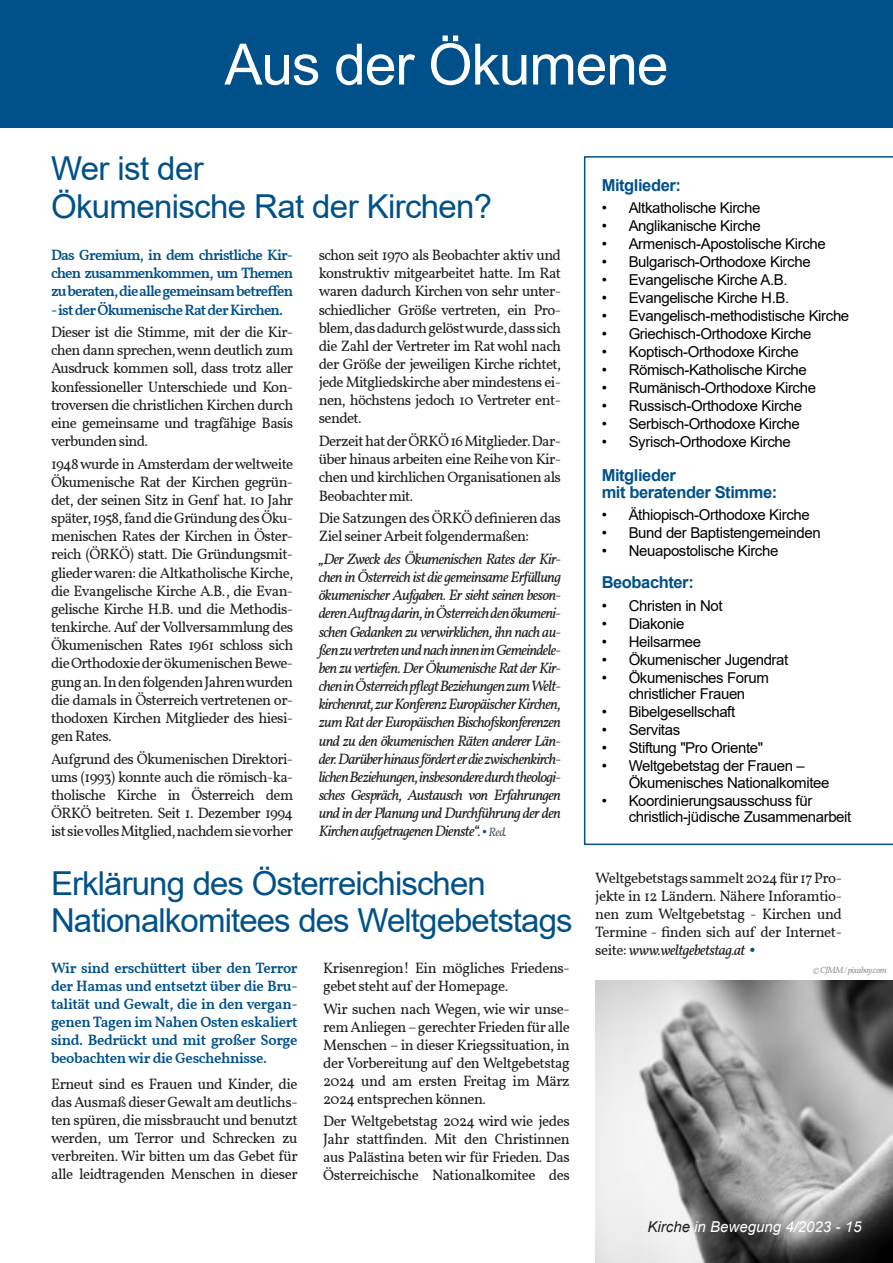
<style>
.page{position:relative;width:893px;height:1263px;background:#fff}
.page>*{position:absolute;margin:0;border:0;box-sizing:border-box;transform-origin:0 0}
.t1{font:57px "Arial";letter-spacing:-.02em;color:#fff}
.t2{font:33px/37.5px "Arial";letter-spacing:-.025em;color:#005189}
.t3{font:700 16.5px/17.1px "Arial";letter-spacing:-.025em;color:#005189}
.t4{font:15px/18.1px "Vollkorn";letter-spacing:-.04em;color:#231f20;text-align:justify}
.t5{font:15px/16.5px "Arial";letter-spacing:-.025em;color:#000}
.t6{font:italic 15px/18.1px "Vollkorn";letter-spacing:-.045em;color:#231f20;text-align:justify}
.t7{font:500 15px/18px "Vollkorn";letter-spacing:-.03em;color:#005189;text-align:justify}
.t8{font:italic 15px "Arial";color:#fff}
.t9{font:italic 9px "Vollkorn";letter-spacing:-.04em;color:#939598}
.s1{font-style:normal;color:#005189}
.s2{font-size:12px;color:#58595b}
.s3{font-size:12px}
.s4{font-style:italic}
.s5{font-family:"Eras ITC";font-weight:300;color:#005189}
.s6{color:#231f20}
</style>
<div class="page">
<img style="left:595px;top:981px;width:298px;height:282px">
<div style="left:0;top:0;width:893px;height:128px;background:#005189"></div>
<svg style="left:584px;top:156px;width:309px;height:689px"></svg>
<h1 class="t1" style="left:224px;top:43px;width:446px">Aus der Ökumene</h1>
<h2 class="t2" style="left:51px;top:153px;width:443px">Wer ist der<br>Ökumenische Rat der Kirchen?</h2>
<p class="t7" style="left:51px;top:247px;width:244px">Das Gremium, in dem christliche Kir&shy;chen zusammenkommen, um Themen zuberaten,dieallegemeinsambetreffen -istderÖkumenischeRatderKirchen.</p>
<p class="t4" style="left:51px;top:325px;width:244px">Dieser ist die Stimme, mit der die Kir&shy;chen dann sprechen,wenn deutlich zum Ausdruck kommen soll, dass trotz aller konfessioneller Unterschiede und Kon&shy;troversen die christlichen Kirchen durch eine gemeinsame und tragfähige Basis verbunden sind.</p>
<p class="t4" style="left:51px;top:456px;width:244px">1948wurde in Amsterdam derweltweite Ökumenische Rat der Kirchen gegrün&shy;det, der seinen Sitz in Genf hat. 10 Jahr später, 1958, fanddieGründungdesÖku&shy;menischen Rates der Kirchen in Öster&shy;reich (ÖRKÖ) statt. Die Gründungsmit&shy;gliederwaren: die Altkatholische Kirche, die Evangelische Kirche A.B., die Evan&shy;gelische Kirche H.B. und die Methodis&shy;tenkirche. Auf der Vollversammlung des Ökumenischen Rates 1961 schloss sich dieOrthodoxiederökumenischenBewe&shy;gungan. Inden folgenden Jahrenwurden die damals in Österreichvertretenen or&shy;thodoxen Kirchen Mitglieder des hiesi&shy;gen Rates.</p>
<p class="t4" style="left:51px;top:751px;width:244px">Aufgrund des Ökumenischen Direktori&shy;ums (1993) konnte auch die römisch-ka&shy;tholische Kirche in Österreich dem ÖRKÖ beitreten. Seit 1. Dezember 1994 istsievollesMitglied,nachdemsievorher</p>
<p class="t4" style="left:319px;top:247px;width:244px">schon seit 1970 als Beobachter aktiv und konstruktiv mitgearbeitet hatte. Im Rat waren dadurch Kirchen von sehr unter&shy;schiedlicher Größe vertreten, ein Pro&shy;blem,dasdadurchgelöstwurde,dasssich die Zahl der Vertreter im Rat wohl nach der Größe der jeweiligen Kirche richtet, jede Mitgliedskirche aber mindestens ei&shy;nen, höchstens jedoch 10 Vertreter ent&shy;sendet.</p>
<p class="t4" style="left:319px;top:433px;width:244px">DerzeithatderÖRKÖ16Mitglieder.Dar&shy;über hinaus arbeiten eine Reihevon Kir&shy;chen und kirchlichen Organisationen als Beobachter mit.</p>
<p class="t4" style="left:319px;top:511px;width:244px">Die Satzungen des ÖRKÖ definieren das<br>Ziel seiner Arbeit folgendermaßen:</p>
<p class="t6" style="left:319px;top:551px;width:244px">„Der Zweck des Ökumenischen Rates der Kir&shy;chen in Österreich ist die gemeinsame Erfüllung ökumenischer Aufgaben. Er sieht seinen beson&shy;derenAuftragdarin,inÖsterreichdenökumeni&shy;schen Gedanken zu verwirklichen, ihn nach au&shy;ßenzuvertretenundnachinnenimGemeindele&shy;ben zu vertiefen. Der Ökumenische Rat der Kir&shy;cheninÖsterreichpflegtBeziehungenzumWelt&shy;kirchenrat,zurKonferenzEuropäischerKirchen, zum Rat der Europäischen Bischofskonferenzen und zu den ökumenischen Räten anderer Län&shy;der.Darüberhinausförderterdiezwischenkirch&shy;lichenBeziehungen,insbesonderedurchtheologi&shy;sches Gespräch, Austausch von Erfahrungen und in der Planung und Durchführung der den KirchenaufgetragenenDienste“.<span class="s1">•</span> <span class="s2">Red</span><span class="s3">.</span></p>
<h2 class="t2" style="left:51px;top:867px;width:523px">Erklärung des Österreichischen<br>Nationalkomitees des Weltgebetstags</h2>
<p class="t7" style="left:51px;top:961px;width:248px">Wir sind erschüttert über den Terror der Hamas und entsetzt über die Bru&shy;talität und Gewalt, die in den vergan&shy;genenTagen im Nahen Osten eskaliert sind. Bedrückt und mit großer Sorge beobachtenwir die Geschehnisse.</p>
<p class="t4" style="left:51px;top:1076px;width:248px">Erneut sind es Frauen und Kinder, die das Ausmaß dieserGewaltam deutlichs&shy;ten spüren, die missbraucht und benutzt werden, um Terror und Schrecken zu verbreiten. Wir bitten um das Gebet für alle leidtragenden Menschen in dieser</p>
<p class="t4" style="left:323px;top:961px;width:248px">Krisenregion! Ein mögliches Friedens&shy;gebet steht auf der Homepage.</p>
<p class="t4" style="left:323px;top:1001px;width:248px">Wir suchen nach Wegen, wie wir unse&shy;remAnliegen–gerechter Frieden füralle Menschen – in dieser Kriegssituation, in der Vorbereitung auf den Weltgebetstag 2024 und am ersten Freitag im März 2024 entsprechen können.</p>
<p class="t4" style="left:323px;top:1114px;width:248px">Der Weltgebetstag 2024 wird wie jedes Jahr stattfinden. Mit den Christinnen aus Palästina beten wir für Frieden. Das Österreichische Nationalkomitee des</p>
<p class="t3" style="left:602px;top:178px;width:81px">Mitglieder:</p>
<p class="t5" style="left:602px;top:201px;width:160px">• Altkatholische Kirche</p>
<p class="t5" style="left:602px;top:219px;width:161px">• Anglikanische Kirche</p>
<p class="t5" style="left:602px;top:237px;width:226px">• Armenisch-Apostolische Kirche</p>
<p class="t5" style="left:602px;top:255px;width:211px">• Bulgarisch-Orthodoxe Kirche</p>
<p class="t5" style="left:602px;top:273px;width:187px">• Evangelische Kirche A.B.</p>
<p class="t5" style="left:602px;top:291px;width:189px">• Evangelische Kirche H.B.</p>
<p class="t5" style="left:602px;top:309px;width:249px">• Evangelisch-methodistische Kirche</p>
<p class="t5" style="left:602px;top:327px;width:211px">• Griechisch-Orthodoxe Kirche</p>
<p class="t5" style="left:602px;top:345px;width:199px">• Koptisch-Orthodoxe Kirche</p>
<p class="t5" style="left:602px;top:363px;width:207px">• Römisch-Katholische Kirche</p>
<p class="t5" style="left:602px;top:381px;width:216px">• Rumänisch-Orthodoxe Kirche</p>
<p class="t5" style="left:602px;top:399px;width:202px">• Russisch-Orthodoxe Kirche</p>
<p class="t5" style="left:602px;top:417px;width:200px">• Serbisch-Orthodoxe Kirche</p>
<p class="t5" style="left:602px;top:435px;width:191px">• Syrisch-Orthodoxe Kirche</p>
<p class="t3" style="left:602px;top:468px;width:177px">Mitglieder<br>mit beratender Stimme:</p>
<p class="t5" style="left:602px;top:508px;width:210px">• Äthiopisch-Orthodoxe Kirche</p>
<p class="t5" style="left:602px;top:526px;width:221px">• Bund der Baptistengemeinden</p>
<p class="t5" style="left:602px;top:544px;width:178px">• Neuapostolische Kirche</p>
<p class="t3" style="left:602px;top:575px;width:94px">Beobachter:</p>
<p class="t5" style="left:602px;top:599px;width:122px">• Christen in Not</p>
<p class="t5" style="left:602px;top:617px;width:84px">• Diakonie</p>
<p class="t5" style="left:602px;top:635px;width:101px">• Heilsarmee</p>
<p class="t5" style="left:602px;top:653px;width:188px">• Ökumenischer Jugendrat</p>
<p class="t5" style="left:602px;top:671px;width:169px;text-align:center">• Ökumenisches Forum christlicher Frauen</p>
<p class="t5" style="left:602px;top:705px;width:135px">• Bibelgesellschaft</p>
<p class="t5" style="left:602px;top:723px;width:80px">• Servitas</p>
<p class="t5" style="left:602px;top:741px;width:163px">• Stiftung "Pro Oriente"</p>
<p class="t5" style="left:629px;top:759px;width:202px;text-indent:-27px">• Weltgebetstag der Frauen –<br>Ökumenisches Nationalkomitee</p>
<p class="t5" style="left:629px;top:794px;width:224px;text-indent:-27px">• Koordinierungsausschuss für christlich-jüdische Zusammenarbeit</p>
<p class="t4" style="left:595px;top:871px;width:248px">Weltgebetstagssammelt2024 für 17Pro&shy;jekte in 12 Ländern. Nähere Inforamtio&shy;nen zum Weltgebetstag - Kirchen und Termine - finden sich auf der Internet&shy;seite: <span class="s4">www.weltgebetstag.at</span> <span class="s5">•</span></p>
<p class="t9" style="left:813px;top:967px;width:75px">©CJMM/pixabay.com</p>
<p class="t8" style="left:647px;top:1221px;width:215px"><span class="s6">Kirche</span> in Bewegung 4/2023 - 15</p>
</div>
